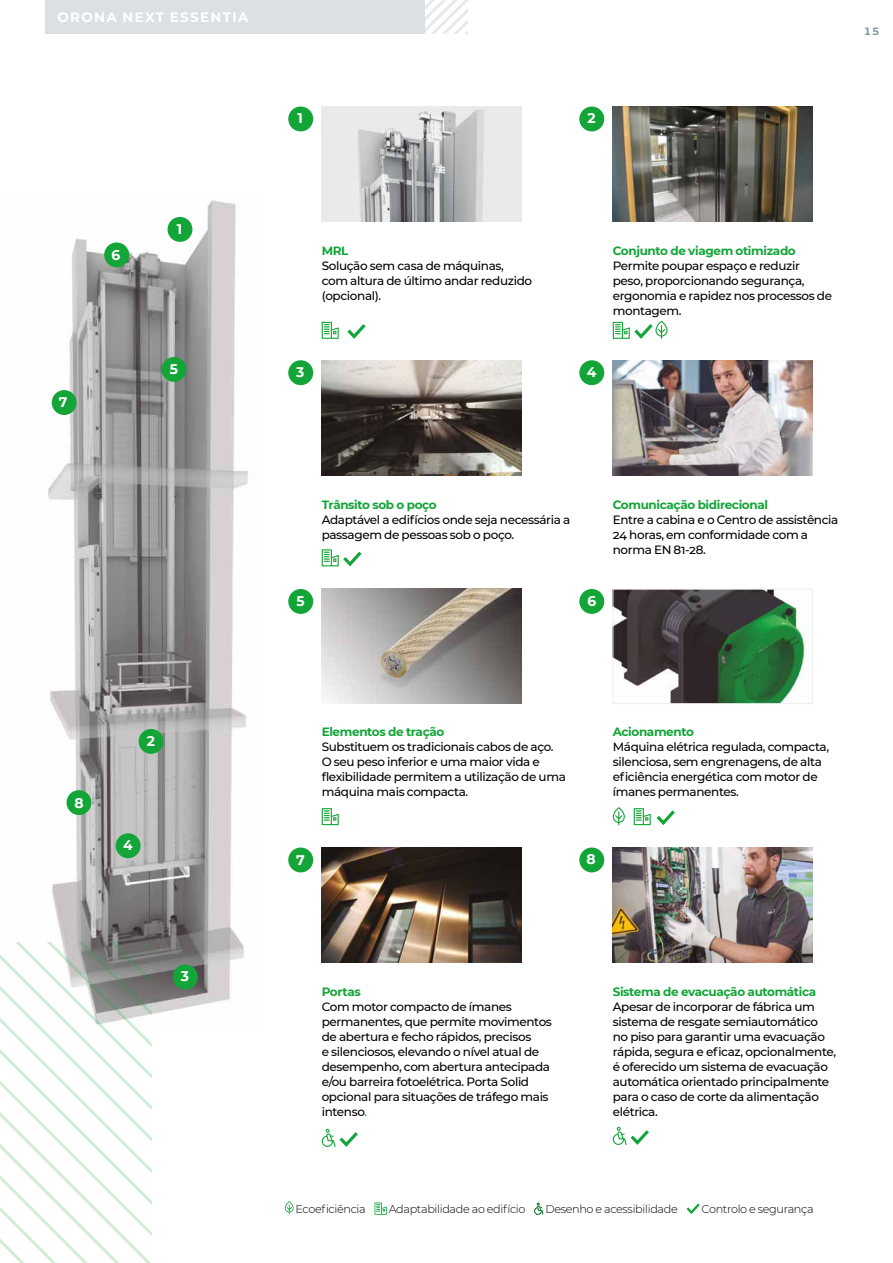
<style>
.page{position:relative;width:893px;height:1263px;background:#fff}
.page>*{position:absolute;margin:0;border:0;box-sizing:border-box;transform-origin:0 0}
.t1{font:700 13.95px "Montserrat";color:#fff}
.t2{font:700 13.5px "Montserrat";letter-spacing:.1em;color:#fff}
.t3{font:500 12px/15px "Montserrat";letter-spacing:-.03em;color:#000}
.t4{font:700 12px "Montserrat";letter-spacing:-.03em;color:#13a538}
.t5{font:300 11.25px "Montserrat";letter-spacing:-.03em;color:#000}
.t6{font:700 10.5px "Montserrat";color:#8597a3}
.s1{color:#13a538}
</style>
<div class="page">
<img style="left:48px;top:200px;width:200px;height:814px">
<div style="left:168px;top:217px;width:24px;height:25px;background:#13a538;border-radius:50%"></div>
<div style="left:173px;top:964px;width:25px;height:25px;background:#13a538;border-radius:50%"></div>
<div style="left:67px;top:790px;width:24px;height:25px;background:#13a538;border-radius:50%"></div>
<div style="left:116px;top:833px;width:25px;height:25px;background:#13a538;border-radius:50%"></div>
<div style="left:52px;top:390px;width:25px;height:25px;background:#13a538;border-radius:50%"></div>
<div style="left:162px;top:357px;width:24px;height:25px;background:#13a538;border-radius:50%"></div>
<div style="left:104px;top:242px;width:25px;height:25px;background:#13a538;border-radius:50%"></div>
<div style="left:139px;top:729px;width:25px;height:25px;background:#13a538;border-radius:50%"></div>
<svg style="left:0;top:942px;width:152px;height:321px"></svg>
<svg style="left:425px;top:0;width:43px;height:34px"></svg>
<div style="left:45px;top:0;width:380px;height:34px;background:#dae0e3"></div>
<svg style="left:322px;top:808px;width:17px;height:17px"></svg>
<svg style="left:613px;top:321px;width:54px;height:18px"></svg>
<svg style="left:634px;top:808px;width:41px;height:18px"></svg>
<svg style="left:613px;top:807px;width:12px;height:18px"></svg>
<svg style="left:322px;top:321px;width:44px;height:18px"></svg>
<svg style="left:285px;top:1201px;width:9px;height:13px"></svg>
<svg style="left:374px;top:1202px;width:13px;height:13px"></svg>
<svg style="left:534px;top:1203px;width:9px;height:12px"></svg>
<svg style="left:686px;top:1203px;width:14px;height:11px"></svg>
<svg style="left:322px;top:549px;width:40px;height:18px"></svg>
<div style="left:288px;top:360px;width:25px;height:25px;background:#13a538;border-radius:50%"></div>
<div style="left:579px;top:360px;width:25px;height:25px;background:#13a538;border-radius:50%"></div>
<svg style="left:322px;top:1129px;width:36px;height:18px"></svg>
<div style="left:288px;top:847px;width:25px;height:25px;background:#13a538;border-radius:50%"></div>
<svg style="left:613px;top:1127px;width:36px;height:18px"></svg>
<div style="left:579px;top:847px;width:25px;height:25px;background:#13a538;border-radius:50%"></div>
<img style="left:322px;top:107px;width:200px;height:114px">
<div style="left:288px;top:107px;width:25px;height:24px;background:#13a538;border-radius:50%"></div>
<img style="left:613px;top:107px;width:200px;height:114px">
<div style="left:579px;top:107px;width:25px;height:24px;background:#13a538;border-radius:50%"></div>
<div style="left:579px;top:589px;width:25px;height:25px;background:#13a538;border-radius:50%"></div>
<div style="left:288px;top:589px;width:25px;height:25px;background:#13a538;border-radius:50%"></div>
<img style="left:615px;top:591px;width:192px;height:111px">
<div style="left:613px;top:589px;width:200px;height:115px;border:1px solid #ededed"></div>
<img style="left:322px;top:847px;width:200px;height:115px">
<img style="left:322px;top:360px;width:200px;height:115px">
<img style="left:322px;top:589px;width:200px;height:115px">
<img style="left:613px;top:847px;width:200px;height:115px">
<img style="left:613px;top:360px;width:200px;height:115px">
<p class="t2" style="left:57px;top:8px;width:193px">ORONA NEXT ESSENTIA</p>
<p class="t1" style="left:59px;top:392px;width:10px">7</p>
<p class="t1" style="left:177px;top:219px;width:7px">1</p>
<p class="t1" style="left:298px;top:108px;width:7px">1</p>
<p class="t4" style="left:322px;top:242px;width:28px">MRL</p>
<p class="t3" style="left:322px;top:257px;width:212px">Solução sem casa de máquinas, com altura de último andar reduzido (opcional).</p>
<p class="t1" style="left:296px;top:362px;width:10px">3</p>
<p class="t1" style="left:588px;top:108px;width:10px">2</p>
<p class="t6" style="left:864px;top:24px;width:17px">15</p>
<p class="t4" style="left:613px;top:242px;width:185px">Conjunto de viagem otimizado</p>
<p class="t3" style="left:613px;top:257px;width:221px">Permite poupar espaço e reduzir peso, proporcionando segurança, ergonomia e rapidez nos processos de montagem.</p>
<p class="t1" style="left:587px;top:362px;width:11px">4</p>
<p class="t4" style="left:322px;top:496px;width:116px">Trânsito sob o poço</p>
<p class="t3" style="left:322px;top:511px;width:250px">Adaptável a edifícios onde seja necessária a passagem de pessoas sob o poço.</p>
<p class="t4" style="left:613px;top:496px;width:157px">Comunicação bidirecional</p>
<p class="t3" style="left:613px;top:511px;width:227px">Entre a cabina e o Centro de assistência<br>24 horas, em conformidade com a norma EN 81-28.</p>
<p class="t1" style="left:74px;top:792px;width:11px">8</p>
<p class="t1" style="left:147px;top:731px;width:10px">2</p>
<p class="t1" style="left:123px;top:835px;width:11px">4</p>
<p class="t1" style="left:181px;top:966px;width:10px">3</p>
<p class="t4" style="left:322px;top:723px;width:124px">Elementos de tração</p>
<p class="t3" style="left:322px;top:739px;width:246px">Substituem os tradicionais cabos de aço.<br>O seu peso inferior e uma maior vida e flexibilidade permitem a utilização de uma máquina mais compacta.</p>
<p class="t4" style="left:613px;top:723px;width:83px">Acionamento</p>
<p class="t3" style="left:613px;top:739px;width:218px">Máquina elétrica regulada, compacta, silenciosa, sem engrenagens, de alta eficiência energética com motor de ímanes permanentes.</p>
<p class="t1" style="left:296px;top:850px;width:10px">7</p>
<p class="t1" style="left:587px;top:849px;width:11px">8</p>
<p class="t4" style="left:322px;top:983px;width:41px">Portas</p>
<p class="t3" style="left:322px;top:999px;width:232px">Com motor compacto de ímanes permanentes, que permite movimentos de abertura e fecho rápidos, precisos<br>e silenciosos, elevando o nível atual de desempenho, com abertura antecipada e/ou barreira fotoelétrica. Porta Solid opcional para situações de tráfego mais intenso<span class="s1">.</span></p>
<p class="t4" style="left:613px;top:983px;width:205px">Sistema de evacuação automática</p>
<p class="t3" style="left:613px;top:999px;width:225px">Apesar de incorporar de fábrica um sistema de resgate semiautomático no piso para garantir uma evacuação rápida, segura e eficaz, opcionalmente, é oferecido um sistema de evacuação automática orientado principalmente para o caso de corte da alimentação elétrica.</p>
<p class="t5" style="left:295px;top:1201px;width:72px">Ecoeficiência</p>
<p class="t5" style="left:389px;top:1201px;width:138px">Adaptabilidade ao edifício</p>
<p class="t5" style="left:545px;top:1201px;width:134px">Desenho e acessibilidade</p>
<p class="t5" style="left:702px;top:1201px;width:114px">Controlo e segurança</p>
</div>
